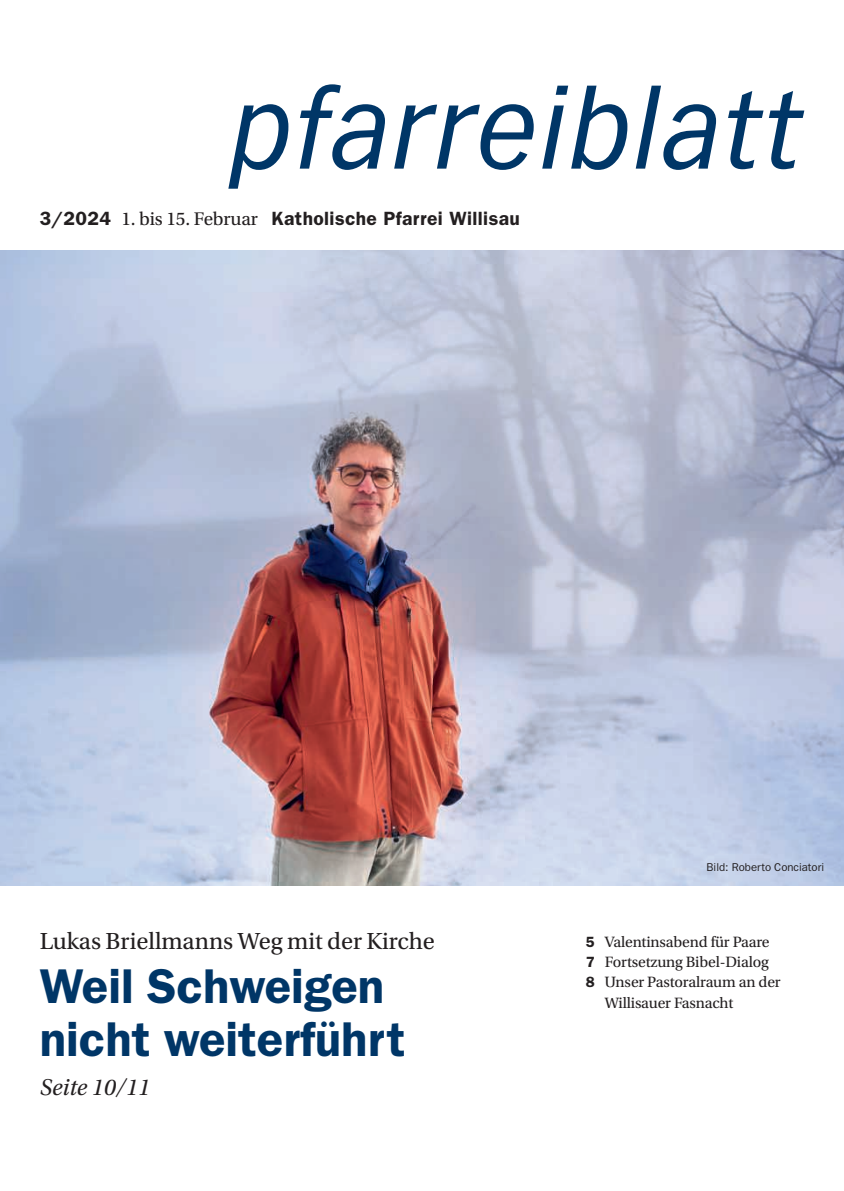
<style>
.page{position:relative;width:844px;height:1191px;background:#fff}
.page>*{position:absolute;margin:0;border:0;box-sizing:border-box;transform-origin:0 0}
.t1{font:600 49px/52.5px "ITC Franklin Gothic Std";color:#003667}
.t2{font:24.5px "Utopia Std";color:#231f20}
.t3{font:italic 24.15px "Utopia Std";color:#231f20}
.t4{font:600 19.25px "ITC Franklin Gothic Std";letter-spacing:.02em;color:#231f20}
.t5{font:15.75px "Utopia Std";letter-spacing:-.01em;color:#231f20}
.t6{font:11.38px "ITC Franklin Gothic Std";color:#231f20}
.s1{font-family:"Utopia Std";font-weight:400}
.s2{font-family:"ITC Franklin Gothic Std";font-weight:600;font-size:14.88px}
</style>
<div class="page">
<svg style="left:228px;top:104px;width:60px;height:85px"></svg>
<svg style="left:299px;top:84px;width:86px;height:86px"></svg>
<svg style="left:394px;top:104px;width:139px;height:66px"></svg>
<svg style="left:542px;top:86px;width:85px;height:84px"></svg>
<svg style="left:635px;top:86px;width:80px;height:84px"></svg>
<svg style="left:728px;top:91px;width:76px;height:78px"></svg>
<img style="left:0;top:251px;width:843px;height:634px">
<p class="t4" style="left:40px;top:207px;width:481px">3/2024 <span class="s1">1. bis 15. Februar</span> Katholische Pfarrei Willisau</p>
<h2 class="t2" style="left:40px;top:928px;width:396px">Lukas Briellmanns Weg mit der Kirche</h2>
<h1 class="t1" style="left:40px;top:960px;width:367px">Weil Schweigen nicht weiterführt</h1>
<h3 class="t3" style="left:40px;top:1074px;width:112px">Seite 10/11</h3>
<p class="t6" style="left:706px;top:861px;width:119px">Bild: Roberto Conciatori</p>
<p class="t5" style="left:586px;top:933px;width:185px"><span class="s2">5</span> Valentinsabend für Paare</p>
<p class="t5" style="left:586px;top:953px;width:184px"><span class="s2">7</span> Fortsetzung Bibel-Dialog</p>
<p class="t5" style="left:586px;top:973px;width:196px"><span class="s2">8</span> Unser Pastoralraum an der</p>
<p class="t5" style="left:604px;top:994px;width:130px">Willisauer Fasnacht</p>
</div>
